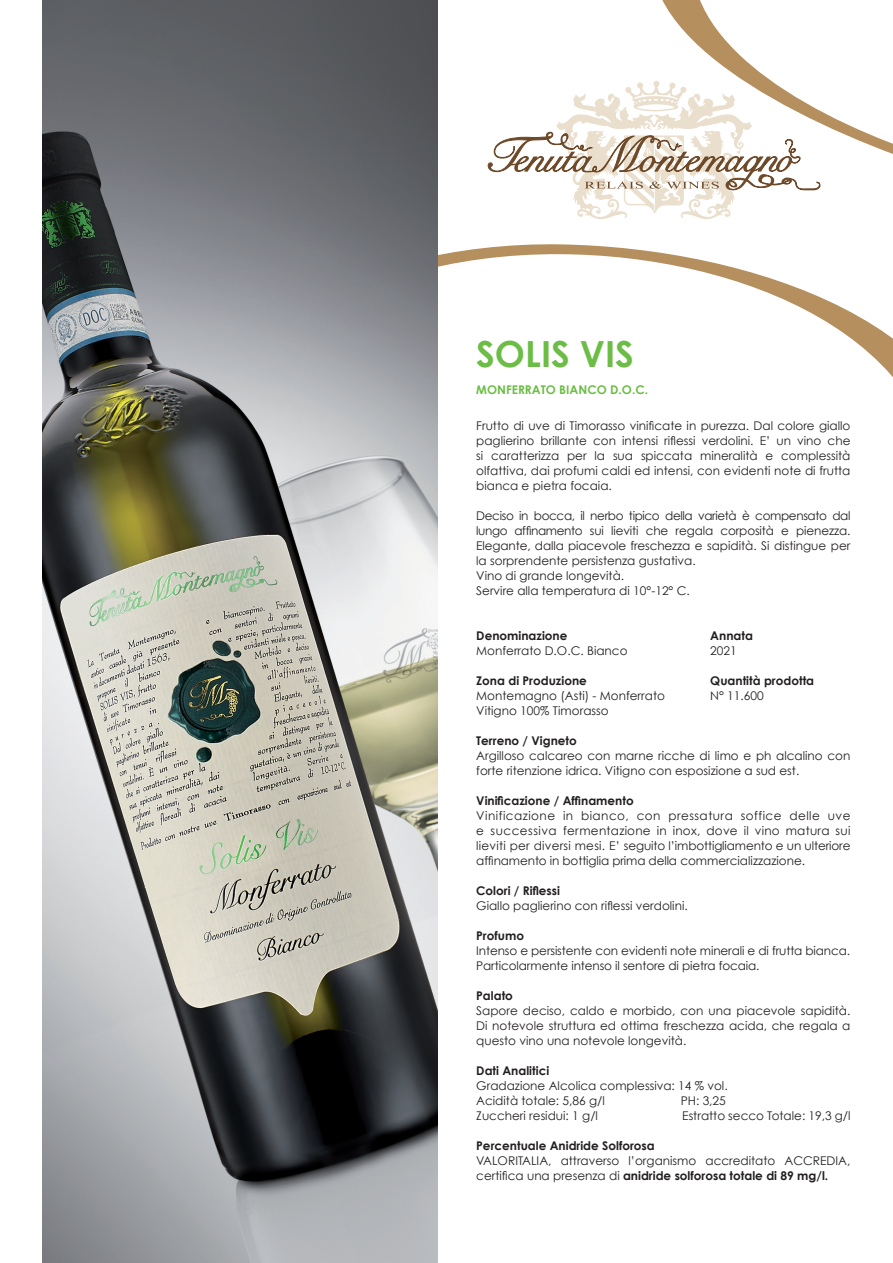
<style>
.page{position:relative;width:893px;height:1263px;background:#fff}
.page>*{position:absolute;margin:0;border:0;box-sizing:border-box;transform-origin:0 0}
.t1{font:700 36px "Century Gothic";color:#6cbd45}
.t2{font:12px/15px "Century Gothic";color:#231f20}
.t3{font:700 12px "Century Gothic";color:#231f20}
.t4{font:700 12px "Century Gothic";color:#6cbd45}
.s1{font-weight:700}
</style>
<div class="page">
<svg style="left:438px;top:0;width:455px;height:377px"></svg>
<img style="left:43px;top:0;width:395px;height:1263px">
<svg style="left:488px;top:81px;width:333px;height:139px"></svg>
<h1 class="t1" style="left:476px;top:331px;width:159px">SOLIS VIS</h1>
<p class="t4" style="left:476px;top:382px;width:173px">MONFERRATO BIANCO D.O.C.</p>
<p class="t2" style="left:476px;top:418px;width:376px;text-align:justify">Frutto di uve di Timorasso vinificate in purezza. Dal colore giallo paglierino brillante con intensi riflessi verdolini. E’ un vino che si caratterizza per la sua spiccata mineralità e complessità olfattiva, dai profumi caldi ed intensi, con evidenti note di frutta bianca e pietra focaia.</p>
<p class="t2" style="left:476px;top:508px;width:376px">Deciso in bocca, il nerbo tipico della varietà è compensato dal lungo affinamento sui lieviti che regala corposità e pienezza.<br>Elegante, dalla piacevole freschezza e sapidità. Si distingue per la sorprendente persistenza gustativa.<br>Vino di grande longevità.<br>Servire alla temperatura di 10°-12° C.</p>
<p class="t3" style="left:476px;top:628px;width:93px">Denominazione</p>
<p class="t3" style="left:710px;top:628px;width:44px">Annata</p>
<p class="t2" style="left:476px;top:643px;width:153px">Monferrato D.O.C. Bianco</p>
<p class="t2" style="left:710px;top:643px;width:28px">2021</p>
<p class="t3" style="left:476px;top:673px;width:112px">Zona di Produzione</p>
<p class="t3" style="left:710px;top:673px;width:105px">Quantità prodotta</p>
<p class="t2" style="left:476px;top:688px;width:190px">Montemagno (Asti) - Monferrato</p>
<p class="t2" style="left:710px;top:688px;width:55px">N° 11.600</p>
<p class="t2" style="left:476px;top:703px;width:134px">Vitigno 100% Timorasso</p>
<p class="t3" style="left:476px;top:733px;width:102px">Terreno / Vigneto</p>
<p class="t2" style="left:476px;top:748px;width:376px">Argilloso calcareo con marne ricche di limo e ph alcalino con forte ritenzione idrica. Vitigno con esposizione a sud est.</p>
<p class="t3" style="left:476px;top:793px;width:159px">Vinificazione / Affinamento</p>
<p class="t2" style="left:476px;top:808px;width:376px;text-align:justify">Vinificazione in bianco, con pressatura soffice delle uve e successiva fermentazione in inox, dove il vino matura sui lieviti per diversi mesi. E’ seguito l’imbottigliamento e un ulteriore affinamento in bottiglia prima della commercializzazione.</p>
<p class="t3" style="left:476px;top:883px;width:85px">Colori / Riflessi</p>
<p class="t2" style="left:476px;top:898px;width:213px">Giallo paglierino con riflessi verdolini.</p>
<p class="t3" style="left:476px;top:928px;width:49px">Profumo</p>
<p class="t2" style="left:476px;top:943px;width:375px">Intenso e persistente con evidenti note minerali e di frutta bianca.<br>Particolarmente intenso il sentore di pietra focaia.</p>
<p class="t3" style="left:476px;top:988px;width:38px">Palato</p>
<p class="t2" style="left:476px;top:1003px;width:376px;text-align:justify">Sapore deciso, caldo e morbido, con una piacevole sapidità.<br>Di notevole struttura ed ottima freschezza acida, che regala a questo vino una notevole longevità.</p>
<p class="t3" style="left:476px;top:1063px;width:74px">Dati Analitici</p>
<p class="t2" style="left:476px;top:1078px;width:253px">Gradazione Alcolica complessiva: 14 % vol.<br>Acidità totale: 5,86 g/l</p>
<p class="t2" style="left:681px;top:1093px;width:47px">PH: 3,25</p>
<p class="t2" style="left:476px;top:1108px;width:123px">Zuccheri residui: 1 g/l</p>
<p class="t2" style="left:682px;top:1108px;width:170px">Estratto secco Totale: 19,3 g/l</p>
<p class="t3" style="left:476px;top:1138px;width:180px">Percentuale Anidride Solforosa</p>
<p class="t2" style="left:476px;top:1153px;width:376px">VALORITALIA, attraverso l’organismo accreditato ACCREDIA, certifica una presenza di <span class="s1">anidride solforosa totale di 89 mg/l.</span></p>
</div>
